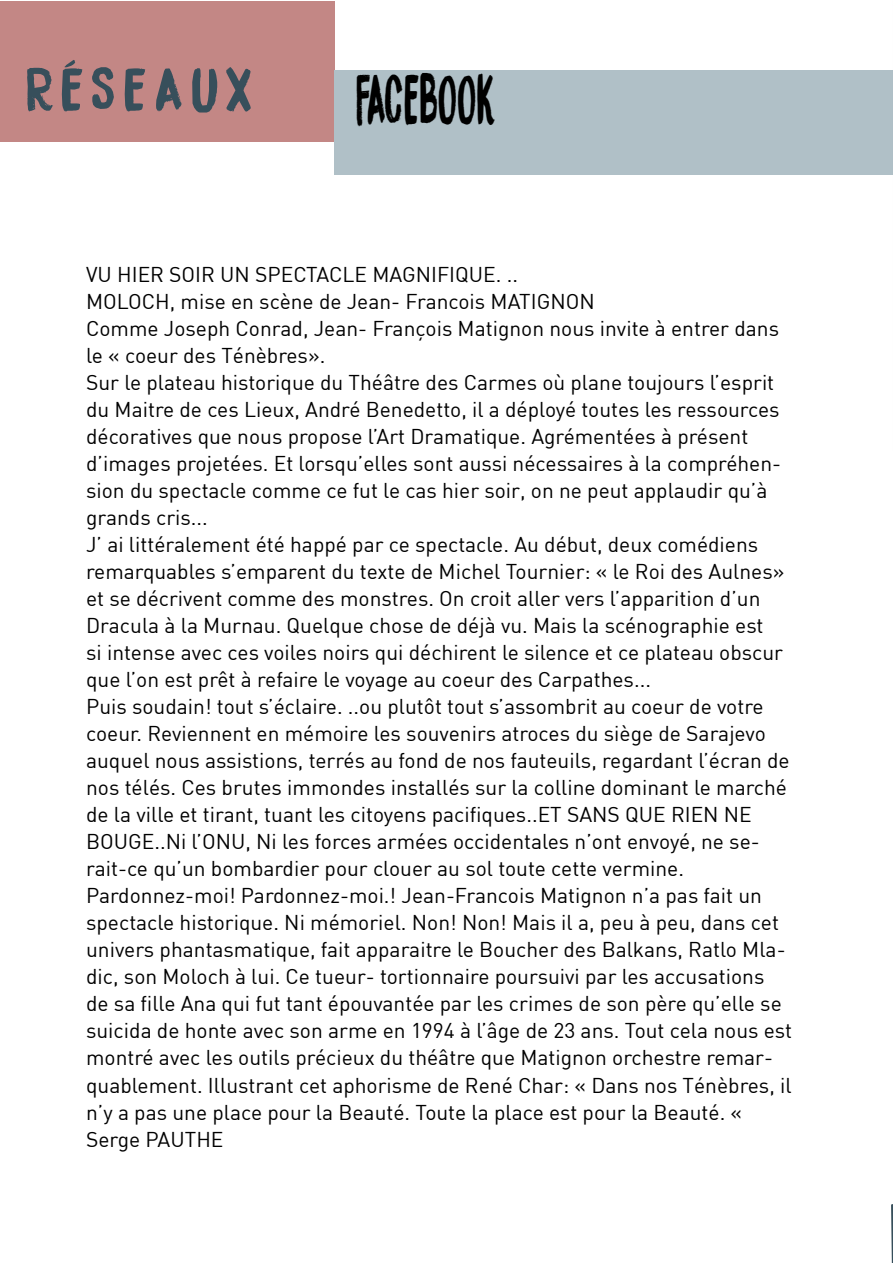
<style>
.page{position:relative;width:893px;height:1263px;background:#fff}
.page>*{position:absolute;margin:0;border:0;box-sizing:border-box;transform-origin:0 0}
.t1{font:63px "DK Bocadillo";color:#000;scale:.57 1}
.t2{font:54px "DK Bocadillo";letter-spacing:.125em;color:#374f5b}
.t3{font:21px/27px "DIN";color:#000}
</style>
<div class="page">
<div style="left:0;top:1px;width:334px;height:141px;background:#c38785"></div>
<div style="left:335px;top:70px;width:558px;height:104px;background:#b0c0c7"></div>
<svg style="left:891px;top:1204px;width:2px;height:59px"></svg>
<h2 class="t2" style="left:26px;top:55px;width:228px">RÉSEAUX</h2>
<h1 class="t1" style="left:356px;top:60px;width:247px">FACEBOOK</h1>
<p class="t3" style="left:86px;top:261px;width:707px">VU HIER SOIR UN SPECTACLE MAGNIFIQUE. ..<br>MOLOCH, mise en scène de Jean- Francois MATIGNON<br>Comme Joseph Conrad, Jean- François Matignon nous invite à entrer dans le « coeur des Ténèbres».<br>Sur le plateau historique du Théâtre des Carmes où plane toujours l’esprit du Maitre de ces Lieux, André Benedetto, il a déployé toutes les ressources décoratives que nous propose l’Art Dramatique. Agrémentées à présent d’images projetées. Et lorsqu’elles sont aussi nécessaires à la compréhen&shy;sion du spectacle comme ce fut le cas hier soir, on ne peut applaudir qu’à grands cris...<br>J’ ai littéralement été happé par ce spectacle. Au début, deux comédiens remarquables s’emparent du texte de Michel Tournier: « le Roi des Aulnes» et se décrivent comme des monstres. On croit aller vers l’apparition d’un Dracula à la Murnau. Quelque chose de déjà vu. Mais la scénographie est<br>si intense avec ces voiles noirs qui déchirent le silence et ce plateau obscur que l’on est prêt à refaire le voyage au coeur des Carpathes...<br>Puis soudain! tout s’éclaire. ..ou plutôt tout s’assombrit au coeur de votre coeur. Reviennent en mémoire les souvenirs atroces du siège de Sarajevo auquel nous assistions, terrés au fond de nos fauteuils, regardant l’écran de nos télés. Ces brutes immondes installés sur la colline dominant le marché de la ville et tirant, tuant les citoyens pacifiques..ET SANS QUE RIEN NE BOUGE..Ni l’ONU, Ni les forces armées occidentales n’ont envoyé, ne se&shy;rait-ce qu’un bombardier pour clouer au sol toute cette vermine.<br>Pardonnez-moi! Pardonnez-moi.! Jean-Francois Matignon n’a pas fait un spectacle historique. Ni mémoriel. Non! Non! Mais il a, peu à peu, dans cet univers phantasmatique, fait apparaitre le Boucher des Balkans, Ratlo Mla&shy;dic, son Moloch à lui. Ce tueur- tortionnaire poursuivi par les accusations de sa fille Ana qui fut tant épouvantée par les crimes de son père qu’elle se suicida de honte avec son arme en 1994 à l’âge de 23 ans. Tout cela nous est montré avec les outils précieux du théâtre que Matignon orchestre remar&shy;quablement. Illustrant cet aphorisme de René Char: « Dans nos Ténèbres, il n’y a pas une place pour la Beauté. Toute la place est pour la Beauté. « Serge PAUTHE</p>
</div>
